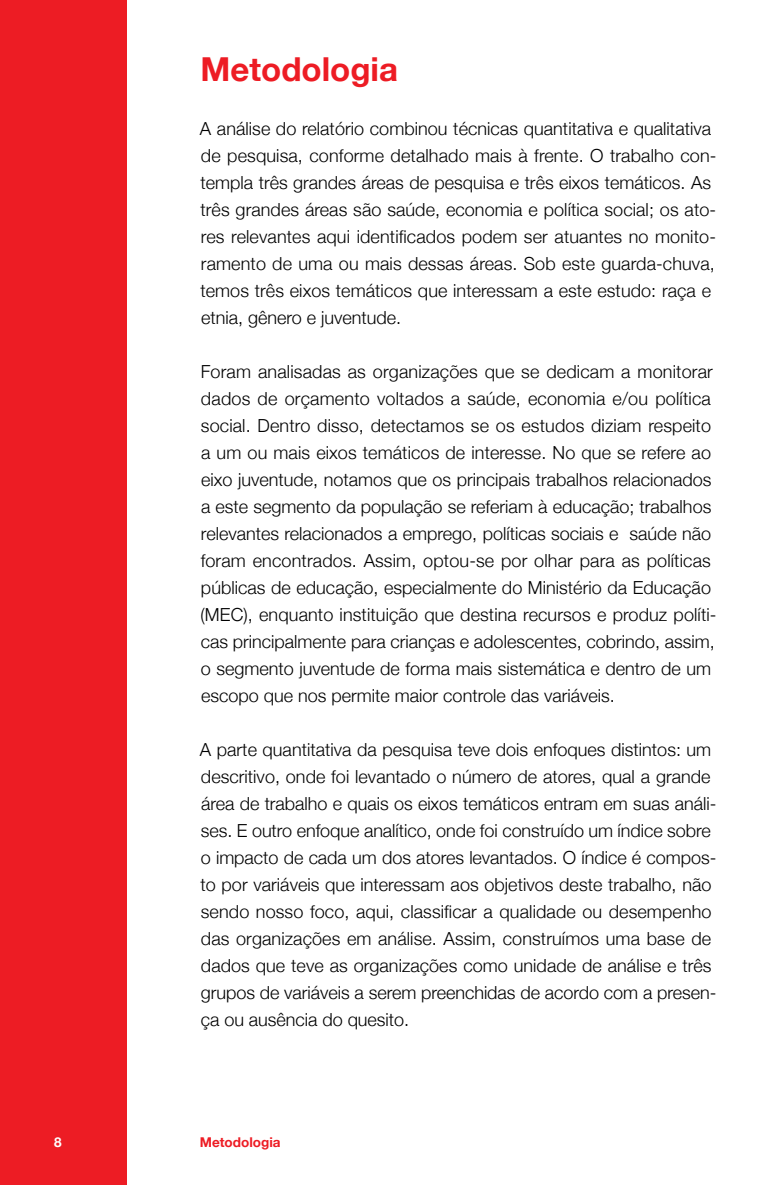
<style>
.page{position:relative;width:766px;height:1185px;background:#fff}
.page>*{position:absolute;margin:0;border:0;box-sizing:border-box;transform-origin:0 0}
.t1{font:700 33px "Helvetica Neue";color:#ed1c24}
.t2{font:300 18px/27px "Helvetica Neue";color:#000}
.t3{font:700 13.5px "Helvetica Neue";color:#ed1c24}
.t4{font:700 13.5px "Helvetica Neue";color:#fff}
</style>
<div class="page">
<div style="left:0;top:0;width:127px;height:1185px;background:#ed1c24"></div>
<p class="t4" style="left:54px;top:1132px;width:9px">8</p>
<h1 class="t1" style="left:200px;top:43px;width:199px">Metodologia</h1>
<p class="t2" style="left:200px;top:114px;width:518px">A análise do relatório combinou técnicas quantitativa e qualitativa de pesquisa, conforme detalhado mais à frente. O trabalho con&shy;templa três grandes áreas de pesquisa e três eixos temáticos. As três grandes áreas são saúde, economia e política social; os ato&shy;res relevantes aqui identificados podem ser atuantes no monito&shy;ramento de uma ou mais dessas áreas. Sob este guarda-chuva, temos três eixos temáticos que interessam a este estudo: raça e etnia, gênero e juventude.</p>
<p class="t2" style="left:200px;top:357px;width:517px">Foram analisadas as organizações que se dedicam a monitorar dados de orçamento voltados a saúde, economia e/ou política social. Dentro disso, detectamos se os estudos diziam respeito a um ou mais eixos temáticos de interesse. No que se refere ao eixo juventude, notamos que os principais trabalhos relacionados a este segmento da população se referiam à educação; trabalhos relevantes relacionados a emprego, políticas sociais e saúde não foram encontrados. Assim, optou-se por olhar para as políticas públicas de educação, especialmente do Ministério da Educação (MEC), enquanto instituição que destina recursos e produz políti&shy;cas principalmente para crianças e adolescentes, cobrindo, assim, o segmento juventude de forma mais sistemática e dentro de um escopo que nos permite maior controle das variáveis.</p>
<p class="t2" style="left:200px;top:735px;width:518px">A parte quantitativa da pesquisa teve dois enfoques distintos: um descritivo, onde foi levantado o número de atores, qual a grande área de trabalho e quais os eixos temáticos entram em suas análi&shy;ses. E outro enfoque analítico, onde foi construído um índice sobre o impacto de cada um dos atores levantados. O índice é compos&shy;to por variáveis que interessam aos objetivos deste trabalho, não sendo nosso foco, aqui, classificar a qualidade ou desempenho das organizações em análise. Assim, construímos uma base de dados que teve as organizações como unidade de análise e três grupos de variáveis a serem preenchidas de acordo com a presen&shy;ça ou ausência do quesito.</p>
<p class="t3" style="left:200px;top:1132px;width:82px">Metodologia</p>
</div>
